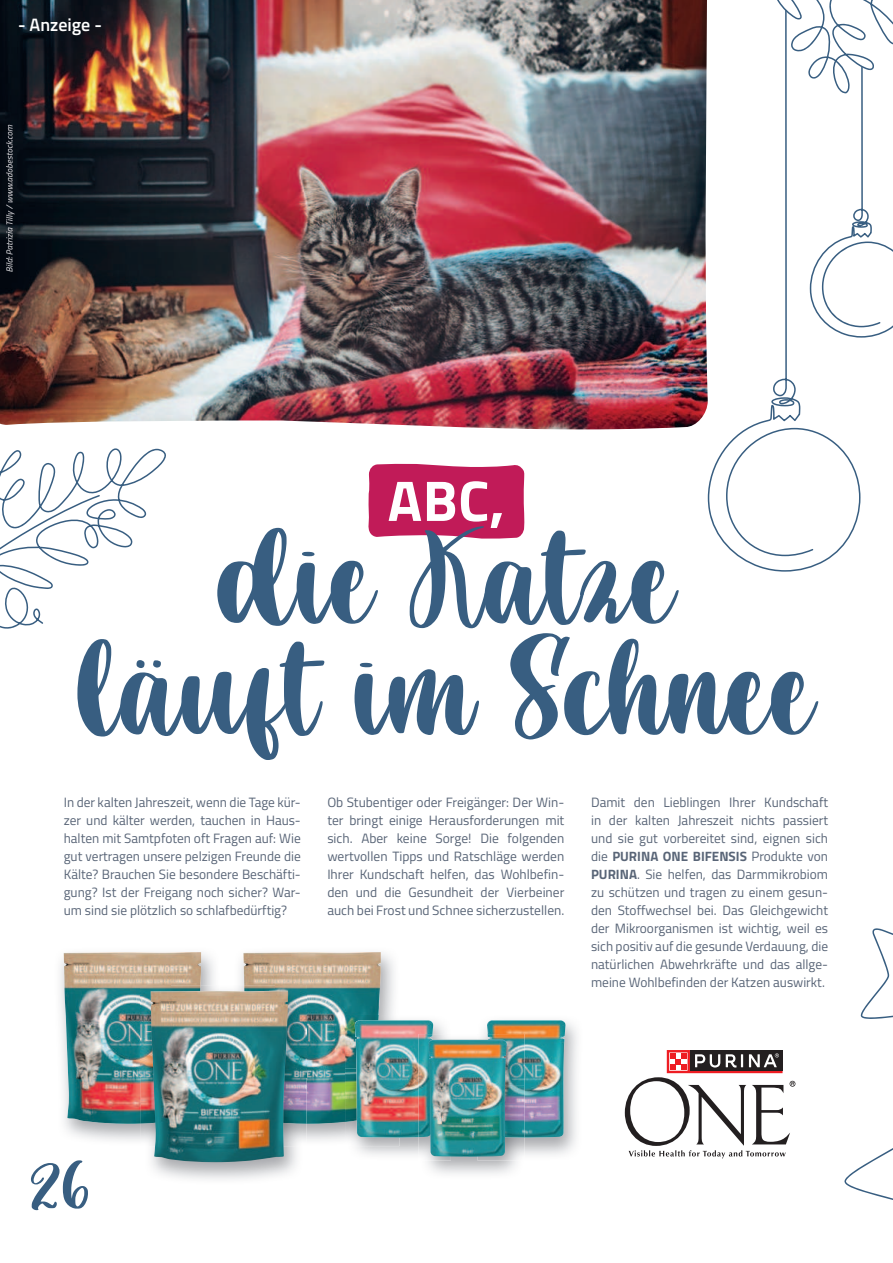
<style>
.page{position:relative;width:893px;height:1263px;background:#fff}
.page>*{position:absolute;margin:0;border:0;box-sizing:border-box;transform-origin:0 0}
.t1{font:144px/111px "Risalah Cinta";color:#385e81;text-align:center}
.t2{font:68.55px "Risalah Cinta";color:#385e81}
.t3{font:700 57.3px "Titillium Web";color:#fff}
.t4{font:600 18px "Titillium Web";color:#fff}
.t5{font:13.5px/18px "Titillium Web";color:#596577;text-align:justify}
.s1{font-weight:700}
</style>
<div class="page">
<svg style="left:625px;top:1050px;width:170px;height:108px"></svg>
<svg style="left:368px;top:463px;width:157px;height:76px;background:#c52c65"></svg>
<img style="left:0;top:0;width:708px;height:429px">
<svg style="left:0;top:448px;width:166px;height:181px"></svg>
<svg style="left:861px;top:928px;width:32px;height:91px"></svg>
<svg style="left:844px;top:1148px;width:49px;height:52px"></svg>
<svg style="left:708px;top:338px;width:152px;height:234px"></svg>
<svg style="left:679px;top:0;width:214px;height:338px"></svg>
<img style="left:6px;top:125px;width:8px;height:147px">
<img style="left:6px;top:212px;width:7px;height:60px">
<img style="left:64px;top:952px;width:137px;height:172px">
<img style="left:240px;top:953px;width:154px;height:188px">
<img style="left:243px;top:952px;width:138px;height:172px">
<img style="left:141px;top:985px;width:59px;height:46px">
<img style="left:141px;top:1031px;width:10px;height:46px">
<img style="left:141px;top:1077px;width:10px;height:46px">
<img style="left:234px;top:985px;width:72px;height:161px">
<img style="left:244px;top:985px;width:62px;height:46px">
<img style="left:288px;top:1031px;width:18px;height:46px">
<img style="left:288px;top:1077px;width:18px;height:47px">
<img style="left:151px;top:991px;width:137px;height:171px">
<img style="left:484px;top:1022px;width:93px;height:133px">
<img style="left:487px;top:1020px;width:78px;height:117px">
<img style="left:356px;top:1020px;width:89px;height:135px">
<img style="left:345px;top:1015px;width:54px;height:131px">
<img style="left:345px;top:1015px;width:34px;height:53px">
<img style="left:345px;top:1068px;width:12px;height:54px">
<img style="left:355px;top:1020px;width:4px;height:31px">
<img style="left:477px;top:1034px;width:47px;height:126px">
<img style="left:488px;top:1034px;width:36px;height:103px">
<img style="left:419px;top:1034px;width:32px;height:126px">
<img style="left:419px;top:1034px;width:13px;height:103px">
<img style="left:428px;top:1039px;width:79px;height:118px">
<h3 class="t4" style="left:18px;top:18px;width:85px">- Anzeige -</h3>
<h3 class="t3" style="left:388px;top:470px;width:118px">ABC,</h3>
<h1 class="t1" style="left:78px;top:529px;width:738px">die Katze<br>läuft im Schnee</h1>
<p class="t5" style="left:64px;top:794px;width:239px">In der kalten Jahreszeit, wenn die Tage kür&shy;zer und kälter werden, tauchen in Haus&shy;halten mit Samtpfoten oft Fragen auf: Wie gut vertragen unsere pelzigen Freunde die Kälte? Brauchen Sie besondere Beschäfti&shy;gung? Ist der Freigang noch sicher? War&shy;um sind sie plötzlich so schlafbedürftig?</p>
<p class="t5" style="left:327px;top:794px;width:239px">Ob Stubentiger oder Freigänger: Der Win&shy;ter bringt einige Herausforderungen mit sich. Aber keine Sorge! Die folgenden wertvollen Tipps und Ratschläge werden Ihrer Kundschaft helfen, das Wohlbefin&shy;den und die Gesundheit der Vierbeiner auch bei Frost und Schnee sicherzustellen.</p>
<p class="t5" style="left:591px;top:794px;width:239px">Damit den Lieblingen Ihrer Kundschaft in der kalten Jahreszeit nichts passiert und sie gut vorbereitet sind, eignen sich die <span class="s1">PURINA ONE BIFENSIS</span> Produkte von <span class="s1">PURINA</span>. Sie helfen, das Darmmikrobiom zu schützen und tragen zu einem gesun&shy;den Stoffwechsel bei. Das Gleichgewicht der Mikroorganismen ist wichtig, weil es sich positiv auf die gesunde Verdauung, die natürlichen Abwehrkräfte und das allge&shy;meine Wohlbefinden der Katzen auswirkt.</p>
<h2 class="t2" style="left:30px;top:1157px;width:62px">26</h2>
</div>
